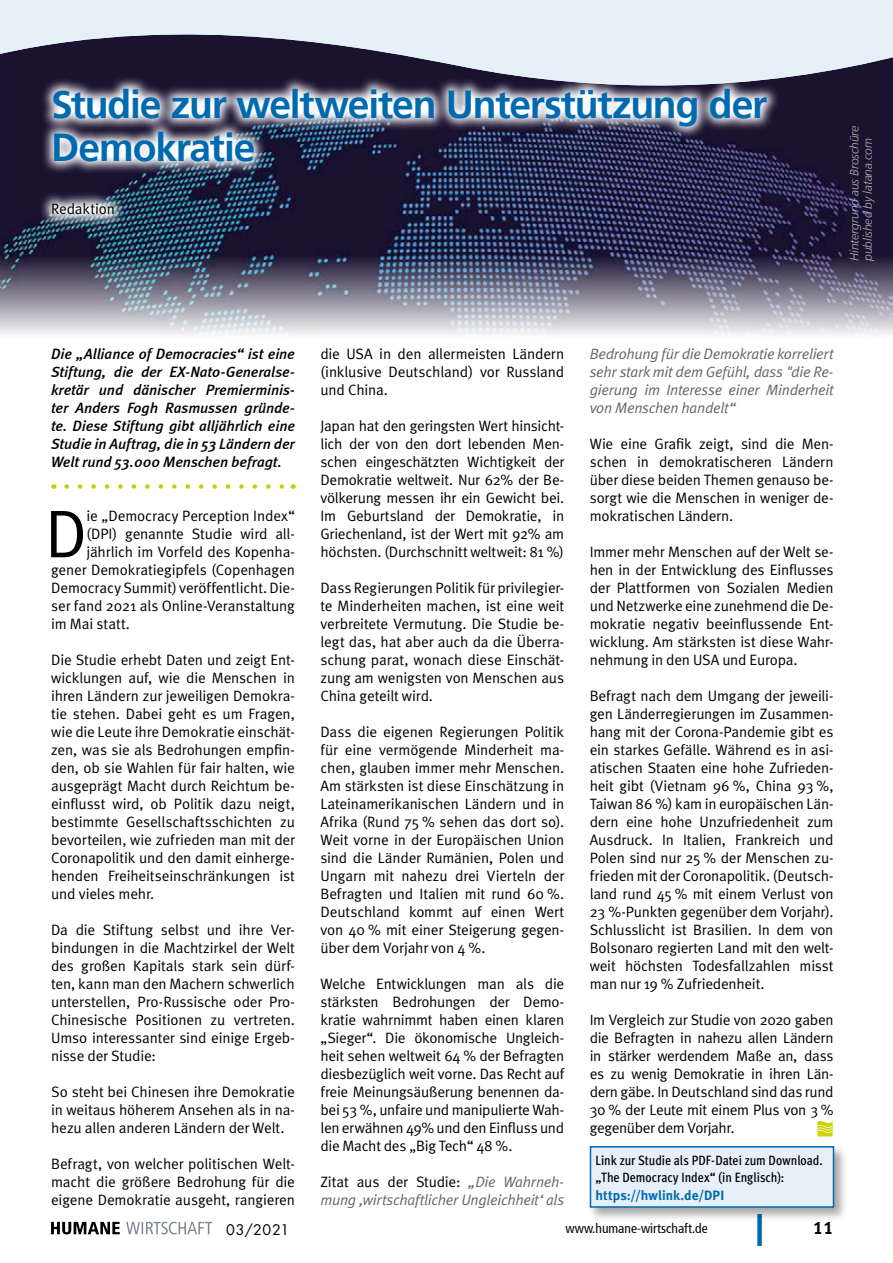
<style>
.page{position:relative;width:893px;height:1263px;background:#fff}
.page>*{position:absolute;margin:0;border:0;box-sizing:border-box;transform-origin:0 0}
.Fließtext___Inital{font:67.5px "Meta Normal";color:#000}
.Headline_1{font:700 39px/42.9px "Frutiger 65";letter-spacing:-.03em;color:#006ab0}
.t1{font:18px "Meta Bold LF";color:#000}
.Fließtext_Meta_Norma{font:15px/18px "Meta Normal";letter-spacing:-.015em;color:#000;text-align:justify}
.Einleitungstext{font:italic 500 15px/18px "Meta";letter-spacing:-.005em;color:#000;text-align:justify}
.Fließtext___Inital-2{font:15px "Meta Normal";letter-spacing:-.01em;color:#000}
.Fließtext_Meta_Norma-2{font:italic 15px/18px "Meta Normal";letter-spacing:-.015em;color:#636466}
.Autor{font:15px "Meta Normal";letter-spacing:-.01em;color:#000}
.t2{font:14.25px "Futura";letter-spacing:.045em;color:#000}
.Fließtext_Meta_Norma-3{font:500 13.5px/16.5px "Meta Cond";color:#000}
.t3{font:condensed 13.5px "Frutiger 57";color:#000}
.Fließtext_Meta_Norma-4{font:700 13.5px "Meta";letter-spacing:.005em;color:#006ab0}
.Fließtext_Meta_Norma-5{font:italic 300 12px/13.5px "Frutiger LT";letter-spacing:-.005em;color:#b1b3b4}
.s1{font-style:normal;color:#000}
</style>
<div class="page">
<div style="left:757px;top:1214px;width:5px;height:32px;background:#006ab0"></div>
<svg style="left:51px;top:1222px;width:69px;height:12px"></svg>
<svg style="left:126px;top:1222px;width:86px;height:12px"></svg>
<img style="left:0;top:94px;width:893px;height:241px">
<svg style="left:67px;top:484px;width:218px;height:5px"></svg>
<svg style="left:816px;top:1121px;width:17px;height:15px"></svg>
<img style="left:39px;top:94px;width:741px;height:134px">
<div style="left:587px;top:1144px;width:261px;height:78px;background:#000;opacity:.35"></div>
<div style="left:590px;top:1147px;width:243px;height:60px;background:#e7eff9"></div>
<div style="left:590px;top:1146px;width:244px;height:62px;border:2px solid #006ab0"></div>
<svg style="left:0;top:0;width:893px;height:94px;background:#a2a5b5"></svg>
<p class="Headline_1" style="left:51px;top:84px;width:718px">Studie zur weltweiten Unterstützung der<br>Demokratie</p>
<p class="Autor" style="left:51px;top:200px;width:65px">Redaktion</p>
<p class="Fließtext_Meta_Norma-5" style="left:848px;top:261px;width:137px;rotate:-90deg">Hintergrund aus Broschüre published by latana.com</p>
<p class="Einleitungstext" style="left:51px;top:345px;width:245px">Die „Alliance of Democracies“ ist eine Stiftung, die der EX-Nato-Generalse&shy;kretär und dänischer Premierminis&shy;ter Anders Fogh Rasmussen gründe&shy;te. Diese Stiftung gibt alljährlich eine Studie in Auftrag, die in 53 Ländern der Welt rund 53.000 Menschen befragt.</p>
<p class="Fließtext___Inital" style="left:45px;top:495px;width:44px">D</p>
<p class="Fließtext___Inital-2" style="left:86px;top:507px;width:210px">ie „Democracy Perception Index“</p>
<p class="Fließtext___Inital-2" style="left:86px;top:525px;width:210px">(DPI) genannte Studie wird all-</p>
<p class="Fließtext___Inital-2" style="left:86px;top:543px;width:210px">jährlich im Vorfeld des Kopenha-</p>
<p class="Fließtext___Inital-2" style="left:51px;top:561px;width:245px">gener Demokratiegipfels (Copenhagen</p>
<p class="Fließtext___Inital-2" style="left:51px;top:579px;width:245px">Democracy Summit) veröffentlicht. Die-</p>
<p class="Fließtext___Inital-2" style="left:51px;top:597px;width:245px">ser fand 2021 als Online-Veranstaltung</p>
<p class="Fließtext___Inital-2" style="left:51px;top:615px;width:80px">im Mai statt.</p>
<p class="Fließtext_Meta_Norma" style="left:51px;top:651px;width:245px">Die Studie erhebt Daten und zeigt Ent&shy;wicklungen auf, wie die Menschen in ihren Ländern zur jeweiligen Demokra&shy;tie stehen. Dabei geht es um Fragen, wie die Leute ihre Demokratie einschät&shy;zen, was sie als Bedrohungen empfin&shy;den, ob sie Wahlen für fair halten, wie ausgeprägt Macht durch Reichtum be&shy;einflusst wird, ob Politik dazu neigt, bestimmte Gesellschaftsschichten zu bevorteilen, wie zufrieden man mit der Coronapolitik und den damit einherge&shy;henden Freiheitseinschränkungen ist und vieles mehr.</p>
<p class="Fließtext_Meta_Norma" style="left:51px;top:921px;width:245px">Da die Stiftung selbst und ihre Ver&shy;bindungen in die Machtzirkel der Welt des großen Kapitals stark sein dürf&shy;ten, kann man den Machern schwerlich unterstellen, Pro-Russische oder Pro-Chinesische Positionen zu vertreten.<br>Umso interessanter sind einige Ergeb&shy;nisse der Studie:</p>
<p class="Fließtext_Meta_Norma" style="left:51px;top:1083px;width:245px">So steht bei Chinesen ihre Demokratie in weitaus höherem Ansehen als in na&shy;hezu allen anderen Ländern der Welt.</p>
<p class="Fließtext_Meta_Norma" style="left:51px;top:1155px;width:245px">Befragt, von welcher politischen Welt&shy;macht die größere Bedrohung für die eigene Demokratie ausgeht, rangieren</p>
<p class="Fließtext_Meta_Norma" style="left:320px;top:345px;width:245px">die USA in den allermeisten Ländern (inklusive Deutschland) vor Russland und China.</p>
<p class="Fließtext_Meta_Norma" style="left:320px;top:417px;width:245px">Japan hat den geringsten Wert hinsicht&shy;lich der von den dort lebenden Men&shy;schen eingeschätzten Wichtigkeit der Demokratie weltweit. Nur 62% der Be&shy;völkerung messen ihr ein Gewicht bei.<br>Im Geburtsland der Demokratie, in Griechenland, ist der Wert mit 92% am höchsten. (Durchschnitt weltweit: 81 %)</p>
<p class="Fließtext_Meta_Norma" style="left:320px;top:579px;width:245px">Dass Regierungen Politik für privilegier&shy;te Minderheiten machen, ist eine weit verbreitete Vermutung. Die Studie be&shy;legt das, hat aber auch da die Überra&shy;schung parat, wonach diese Einschät&shy;zung am wenigsten von Menschen aus China geteilt wird.</p>
<p class="Fließtext_Meta_Norma" style="left:320px;top:723px;width:245px">Dass die eigenen Regierungen Politik für eine vermögende Minderheit ma&shy;chen, glauben immer mehr Menschen.<br>Am stärksten ist diese Einschätzung in Lateinamerikanischen Ländern und in Afrika (Rund 75 % sehen das dort so).<br>Weit vorne in der Europäischen Union sind die Länder Rumänien, Polen und Ungarn mit nahezu drei Vierteln der Befragten und Italien mit rund 60 %.<br>Deutschland kommt auf einen Wert von 40 % mit einer Steigerung gegen&shy;über dem Vorjahr von 4 %.</p>
<p class="Fließtext_Meta_Norma" style="left:320px;top:975px;width:245px">Welche Entwicklungen man als die stärksten Bedrohungen der Demo&shy;kratie wahrnimmt haben einen klaren „Sieger“. Die ökonomische Ungleich&shy;heit sehen weltweit 64 % der Befragten diesbezüglich weit vorne. Das Recht auf freie Meinungsäußerung benennen da&shy;bei 53 %, unfaire und manipulierte Wah&shy;len erwähnen 49% und den Einfluss und die Macht des „Big Tech“ 48 %.</p>
<p class="Fließtext_Meta_Norma-2" style="left:320px;top:1173px;width:245px"><span class="s1">Zitat aus der Studie:</span> „Die Wahrneh&shy;mung ‚wirtschaftlicher Ungleichheit‘ als</p>
<p class="Fließtext_Meta_Norma-2" style="left:590px;top:345px;width:245px;text-align:justify">Bedrohung für die Demokratie korreliert sehr stark mit dem Gefühl, dass "die Re&shy;gierung im Interesse einer Minderheit von Menschen handelt“</p>
<p class="Fließtext_Meta_Norma" style="left:590px;top:435px;width:245px">Wie eine Grafik zeigt, sind die Men&shy;schen in demokratischeren Ländern über diese beiden Themen genauso be&shy;sorgt wie die Menschen in weniger de&shy;mokratischen Ländern.</p>
<p class="Fließtext_Meta_Norma" style="left:590px;top:543px;width:245px">Immer mehr Menschen auf der Welt se&shy;hen in der Entwicklung des Einflusses der Plattformen von Sozialen Medien und Netzwerke eine zunehmend die De&shy;mokratie negativ beeinflussende Ent&shy;wicklung. Am stärksten ist diese Wahr&shy;nehmung in den USA und Europa.</p>
<p class="Fließtext_Meta_Norma" style="left:590px;top:687px;width:245px">Befragt nach dem Umgang der jeweili&shy;gen Länderregierungen im Zusammen&shy;hang mit der Corona-Pandemie gibt es ein starkes Gefälle. Während es in asi&shy;atischen Staaten eine hohe Zufrieden&shy;heit gibt (Vietnam 96 %, China 93 %, Taiwan 86 %) kam in europäischen Län&shy;dern eine hohe Unzufriedenheit zum Ausdruck. In Italien, Frankreich und Polen sind nur 25 % der Menschen zu&shy;frieden mit der Coronapolitik. (Deutsch&shy;land rund 45 % mit einem Verlust von 23 %-Punkten gegenüber dem Vorjahr).<br>Schlusslicht ist Brasilien. In dem von Bolsonaro regierten Land mit den welt&shy;weit höchsten Todesfallzahlen misst man nur 19 % Zufriedenheit.</p>
<p class="Fließtext_Meta_Norma" style="left:590px;top:1011px;width:245px">Im Vergleich zur Studie von 2020 gaben die Befragten in nahezu allen Ländern in stärker werdendem Maße an, dass es zu wenig Demokratie in ihren Län&shy;dern gäbe. In Deutschland sind das rund 30 % der Leute mit einem Plus von 3 % gegenüber dem Vorjahr.</p>
<p class="Fließtext_Meta_Norma-3" style="left:595px;top:1152px;width:229px">Link zur Studie als PDF-Datei zum Download. „The Democracy Index“ (in Englisch):</p>
<p class="Fließtext_Meta_Norma-4" style="left:595px;top:1187px;width:130px">https://hwlink.de/DPI</p>
<p class="t2" style="left:226px;top:1220px;width:65px">03/2021</p>
<p class="t3" style="left:566px;top:1220px;width:144px">www.humane-wirtschaft.de</p>
<p class="t1" style="left:813px;top:1217px;width:22px">11</p>
</div>
